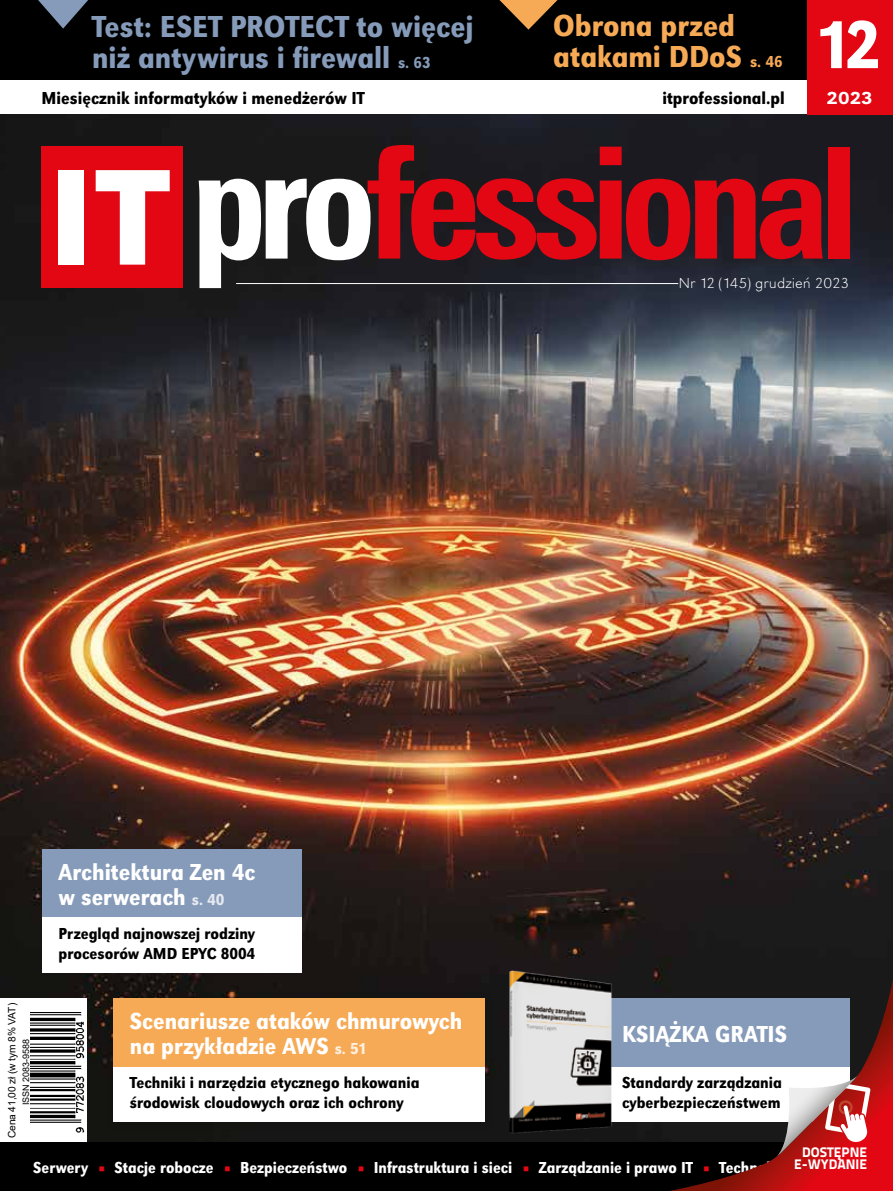
<style>
.page{position:relative;width:893px;height:1191px;background:#fff}
.page>*{position:absolute;margin:0;border:0;box-sizing:border-box;transform-origin:0 0}
.t1{font:70.2px "URW Grotesk TOT Med Ext Nar";color:#fff}
.t2{font:31.5px/31.5px "URW Grotesk TOT Med Ext Nar";color:#859bb9}
.t3{font:31.5px/31.5px "URW Grotesk TOT Med Ext Nar";letter-spacing:-.005em;color:#f7aa55}
.t4{font:24px/25.5px "URW Grotesk TOT Med Ext Nar";color:#fff}
.t5{font:18px "URW Grotesk TOT Med Ext Nar";color:#000}
.t6{font:18px "URW Grotesk TOT Med Ext Wid";color:#fff}
.t7{font:16.5px/19.8px "URW Grotesk TOT Med Ext Nar";color:#000}
.t8{font:16.5px "URW Grotesk TOT Med Ext Nar";color:#fff}
.t9{font:15px "URW Grotesk TOT Ext Lig Ext Wid";color:#fff}
.t10{font:13.95px/12.5px "Titillium Text 25 L 999 wt";color:#fff;text-align:center}
.t11{font:10.2px "Arial";letter-spacing:-.01em;color:#000}
.t12{font:9px "Arial";color:#000}
.s1{font-size:16.5px}
.s2{font-size:16.5px;color:#e6e9f1}
.s3{font-size:16.5px;color:#feefdf}
.s4{font-family:"Minion Pro";color:#e30613}
</style>
<div class="page">
<img style="left:0;top:114px;width:893px;height:1028px">
<div style="left:605px;top:1066px;width:245px;height:55px;background:#fff"></div>
<div style="left:605px;top:998px;width:245px;height:68px;background:#859bb9"></div>
<img style="left:510px;top:970px;width:103px;height:164px">
<div style="left:0;top:998px;width:87px;height:144px;background:#fff"></div>
<img style="left:31px;top:1012px;width:54px;height:121px">
<div style="left:0;top:0;width:807px;height:80px;background:#000"></div>
<div style="left:807px;top:0;width:86px;height:114px;background:#e30613"></div>
<div style="left:0;top:1142px;width:893px;height:49px;background:#000"></div>
<div style="left:229px;top:275px;width:456px;height:17px;background:#000;opacity:.05"></div>
<div style="left:42px;top:147px;width:141px;height:141px;background:#e30613"></div>
<svg style="left:199px;top:145px;width:624px;height:143px;background:#6f3037"></svg>
<div style="left:828px;top:147px;width:22px;height:111px;background:#e30613"></div>
<div style="left:59px;top:170px;width:25px;height:95px;background:#fff"></div>
<svg style="left:96px;top:170px;width:74px;height:95px"></svg>
<svg style="left:38px;top:0;width:50px;height:29px"></svg>
<svg style="left:499px;top:0;width:58px;height:30px"></svg>
<div style="left:105px;top:991px;width:390px;height:141px;background:#000;opacity:.2"></div>
<div style="left:113px;top:1066px;width:371px;height:55px;background:#fff"></div>
<div style="left:113px;top:998px;width:371px;height:68px;background:#f7aa55"></div>
<div style="left:42px;top:849px;width:259px;height:68px;background:#859bb9"></div>
<div style="left:42px;top:917px;width:259px;height:55px;background:#fff"></div>
<svg style="left:670px;top:979px;width:223px;height:212px"></svg>
<svg style="left:777px;top:1075px;width:93px;height:81px"></svg>
<h2 class="t2" style="left:92px;top:11px;width:383px">Test: ESET PROTECT to więcej niż antywirus i firewall <span class="s1">s. 63</span></h2>
<h2 class="t3" style="left:553px;top:10px;width:231px">Obrona przed atakami DDoS <span class="s1">s. 46</span></h2>
<h1 class="t1" style="left:814px;top:3px;width:68px">12</h1>
<p class="t5" style="left:42px;top:88px;width:324px">Miesięcznik informatyków i menedżerów IT</p>
<p class="t5" style="left:662px;top:88px;width:124px">itprofessional.pl</p>
<p class="t6" style="left:827px;top:88px;width:48px">2023</p>
<p class="t9" style="left:678px;top:274px;width:173px">Nr 12 (145) grudzień 2023</p>
<p class="t11" style="left:5px;top:1138px;width:137px;rotate:-90deg">Cena 41,00 zł (w tym 8% VAT)</p>
<p class="t12" style="left:20px;top:1105px;width:68px;rotate:-90deg">ISSN 2083-9588</p>
<h3 class="t4" style="left:59px;top:859px;width:198px">Architektura Zen 4c w serwerach <span class="s2">s. 40</span></h3>
<p class="t7" style="left:59px;top:923px;width:198px">Przegląd najnowszej rodziny procesorów AMD EPYC 8004</p>
<h3 class="t4" style="left:130px;top:1008px;width:334px">Scenariusze ataków chmurowych na przykładzie AWS <span class="s3">s. 51</span></h3>
<p class="t7" style="left:130px;top:1073px;width:291px">Techniki i narzędzia etycznego hakowania środowisk cloudowych oraz ich ochrony</p>
<h3 class="t4" style="left:622px;top:1021px;width:167px">KSIĄŻKA GRATIS</h3>
<p class="t7" style="left:622px;top:1073px;width:161px">Standardy zarządzania cyberbezpieczeństwem</p>
<p class="t10" style="left:794px;top:1144px;width:75px">DOSTĘPNE<br>E-WYDANIE</p>
<p class="t8" style="left:33px;top:1157px;width:826px">Serwery <span class="s4">■</span> Stacje robocze <span class="s4">■</span> Bezpieczeństwo <span class="s4">■</span> Infrastruktura i sieci <span class="s4">■</span> Zarządzanie i prawo IT <span class="s4">■</span> Technologie mobilne</p>
</div>
